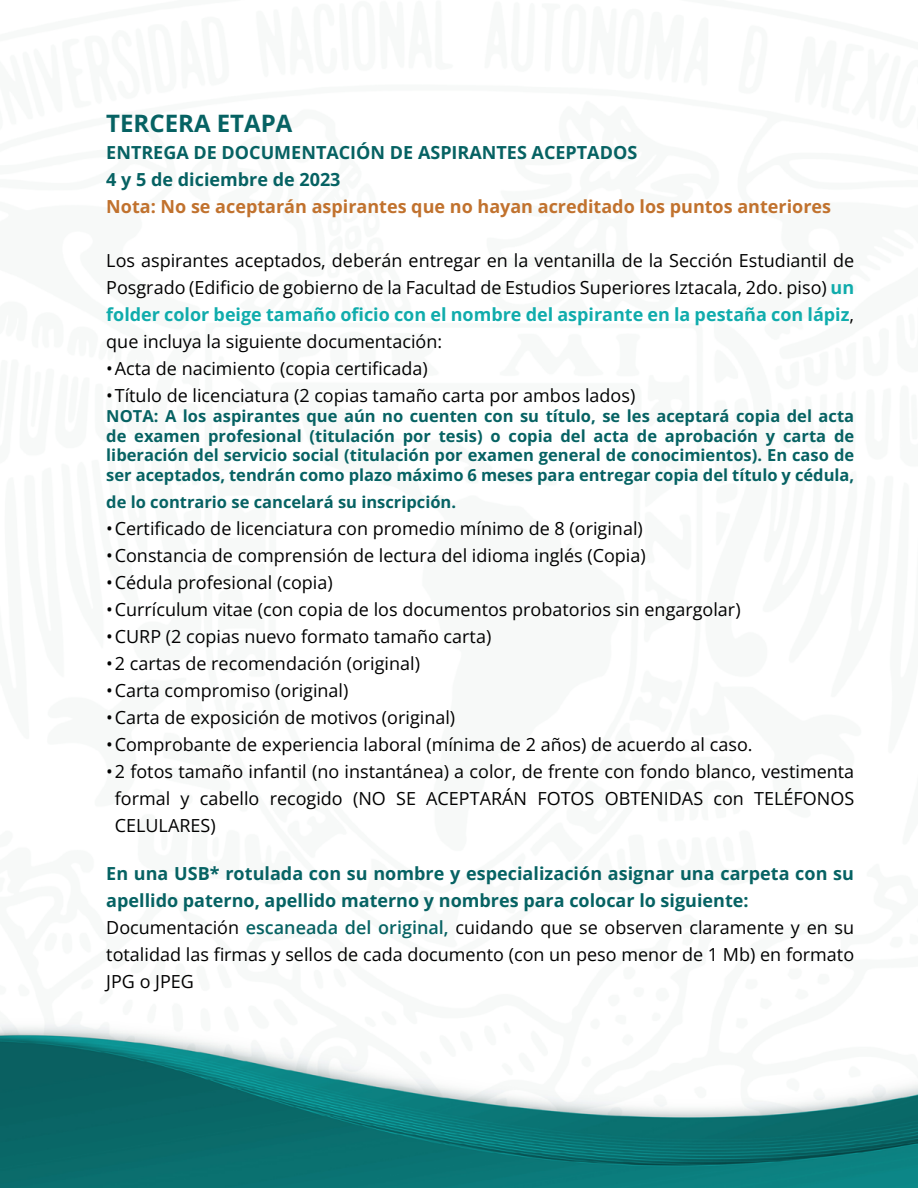
<style>
.page{position:relative;width:918px;height:1188px;background:#fff}
.page>*{position:absolute;margin:0;border:0;box-sizing:border-box;transform-origin:0 0}
.t1{font:700 24px "Open Sans";color:#066263}
.t2{font:18px/27px "Open Sans";color:#000;text-align:justify}
.t3{font:700 18px/27px "Open Sans";color:#066263}
.t4{font:700 18px "Open Sans";color:#c1722e}
.t5{font:700 16.5px/19.8px "Open Sans";color:#066263;text-align:justify}
.s1{font-weight:700;color:#10acac}
.s2{font-weight:400;color:#000}
.s3{font-weight:600}
</style>
<div class="page">
<img style="left:0;top:1023px;width:918px;height:165px">
<h1 class="t1" style="left:106px;top:106px;width:188px">TERCERA ETAPA</h1>
<p class="t3" style="left:106px;top:138px;width:533px">ENTREGA DE DOCUMENTACIÓN DE ASPIRANTES ACEPTADOS<br>4 y 5 de diciembre de 2023</p>
<p class="t4" style="left:106px;top:194px;width:726px">Nota: No se aceptarán aspirantes que no hayan acreditado los puntos anteriores</p>
<p class="t2" style="left:106px;top:246px;width:749px">Los aspirantes aceptados, deberán entregar en la ventanilla de la Sección Estudiantil de Posgrado (Edificio de gobierno de la Facultad de Estudios Superiores Iztacala, 2do. piso) <span class="s1">un folder color beige tamaño oficio con el nombre del aspirante en la pestaña con lápiz</span>, que incluya la siguiente documentación:</p>
<p class="t2" style="left:106px;top:354px;width:323px">•Acta de nacimiento (copia certificada)</p>
<p class="t2" style="left:106px;top:381px;width:531px">•Título de licenciatura (2 copias tamaño carta por ambos lados)</p>
<p class="t5" style="left:106px;top:405px;width:749px">NOTA: A los aspirantes que aún no cuenten con su título, se les aceptará copia del acta de examen profesional (titulación por tesis) o copia del acta de aprobación y carta de liberación del servicio social (titulación por examen general de conocimientos). En caso de ser aceptados, tendrán como plazo máximo 6 meses para entregar copia del título y cédula,</p>
<p class="t5" style="left:106px;top:492px;width:351px">de lo contrario se cancelará su inscripción.</p>
<p class="t2" style="left:106px;top:515px;width:538px">•Certificado de licenciatura con promedio mínimo de 8 (original)</p>
<p class="t2" style="left:106px;top:542px;width:541px">•Constancia de comprensión de lectura del idioma inglés (Copia)</p>
<p class="t2" style="left:106px;top:569px;width:228px">•Cédula profesional (copia)</p>
<p class="t2" style="left:106px;top:596px;width:636px">•Currículum vitae (con copia de los documentos probatorios sin engargolar)</p>
<p class="t2" style="left:106px;top:623px;width:387px">•CURP (2 copias nuevo formato tamaño carta)</p>
<p class="t2" style="left:106px;top:650px;width:315px">•2 cartas de recomendación (original)</p>
<p class="t2" style="left:106px;top:677px;width:244px">•Carta compromiso (original)</p>
<p class="t2" style="left:106px;top:704px;width:350px">•Carta de exposición de motivos (original)</p>
<p class="t2" style="left:106px;top:731px;width:648px">•Comprobante de experiencia laboral (mínima de 2 años) de acuerdo al caso.</p>
<p class="t2" style="left:115px;top:758px;width:741px;text-indent:-8px">•2 fotos tamaño infantil (no instantánea) a color, de frente con fondo blanco, vestimenta formal y cabello recogido (NO SE ACEPTARÁN FOTOS OBTENIDAS con TELÉFONOS CELULARES)</p>
<p class="t3" style="left:106px;top:860px;width:749px">En una USB* rotulada con su nombre y especialización asignar una carpeta con su apellido paterno, apellido materno y nombres para colocar lo siguiente:<br><span class="s2">Documentación</span> <span class="s3">escaneada del original,</span> <span class="s2">cuidando que se observen claramente y en su totalidad las firmas y sellos de cada documento (con un peso menor de 1 Mb) en formato JPG o JPEG</span></p>
</div>
